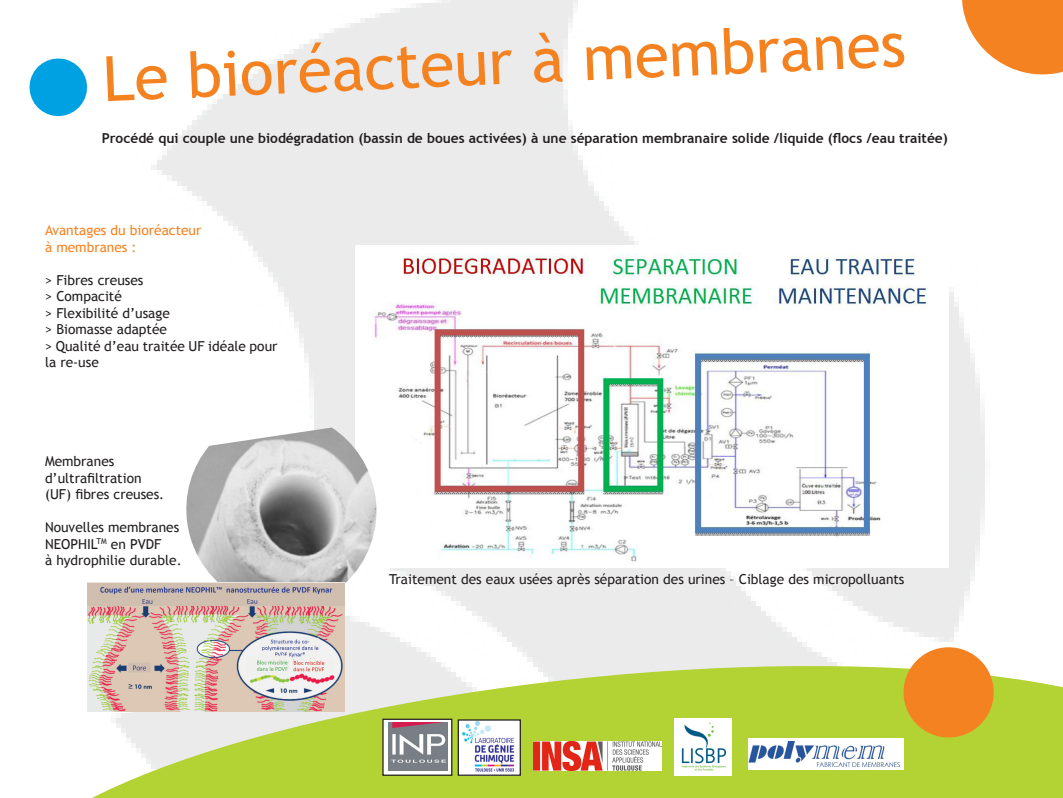
<style>
.page{position:relative;width:1063px;height:798px;background:#fff}
.page>*{position:absolute;margin:0;border:0;box-sizing:border-box;transform-origin:0 0}
.t1{font:62.5px "Trebuchet MS";color:#f58220}
.t2{font:13.75px/16.5px "Trebuchet MS";color:#231f20}
.t3{font:700 13.75px "Trebuchet MS";color:#231f20}
.t4{font:13.75px "Trebuchet MS";color:#f58220}
</style>
<div class="page">
<svg style="left:87px;top:644px;width:976px;height:153px;background:#c7db72"></svg>
<svg style="left:962px;top:0;width:101px;height:75px"></svg>
<svg style="left:898px;top:641px;width:101px;height:101px"></svg>
<svg style="left:29px;top:58px;width:59px;height:59px"></svg>
<img style="left:371px;top:253px;width:557px;height:311px">
<img style="left:186px;top:427px;width:194px;height:156px">
<img style="left:534px;top:741px;width:128px;height:29px">
<img style="left:749px;top:738px;width:155px;height:31px">
<img style="left:674px;top:718px;width:58px;height:57px">
<img style="left:87px;top:582px;width:258px;height:128px">
<svg style="left:384px;top:716px;width:70px;height:57px"></svg>
<img style="left:388px;top:722px;width:59px;height:48px">
<img style="left:458px;top:720px;width:63px;height:57px">
<p class="t1" style="left:101px;top:45px;width:805px;rotate:-3deg">Le bioréacteur à membranes</p>
<p class="t3" style="left:102px;top:130px;width:848px">Procédé qui couple une biodégradation (bassin de boues activées) à une séparation membranaire solide /liquide (flocs /eau traitée)</p>
<p class="t4" style="left:45px;top:222px;width:158px">Avantages du bioréacteur</p>
<p class="t4" style="left:45px;top:238px;width:93px">à membranes :</p>
<p class="t2" style="left:45px;top:271px;width:100px">&gt; Fibres creuses</p>
<p class="t2" style="left:45px;top:288px;width:78px">&gt; Compacité</p>
<p class="t2" style="left:45px;top:304px;width:126px">&gt; Flexibilité d’usage</p>
<p class="t2" style="left:45px;top:321px;width:124px">&gt; Biomasse adaptée</p>
<p class="t2" style="left:45px;top:337px;width:234px">&gt; Qualité d’eau traitée UF idéale pour la re-use</p>
<p class="t2" style="left:45px;top:453px;width:71px">Membranes</p>
<p class="t2" style="left:45px;top:469px;width:98px">d’ultrafiltration</p>
<p class="t2" style="left:45px;top:486px;width:121px">(UF) fibres creuses.</p>
<p class="t2" style="left:45px;top:519px;width:136px">Nouvelles membranes</p>
<p class="t2" style="left:45px;top:535px;width:118px">NEOPHIL<sup>TM</sup> en PVDF</p>
<p class="t2" style="left:45px;top:552px;width:138px">à hydrophilie durable.</p>
<p class="t2" style="left:389px;top:570px;width:517px">Traitement des eaux usées après séparation des urines – Ciblage des micropolluants</p>
</div>
